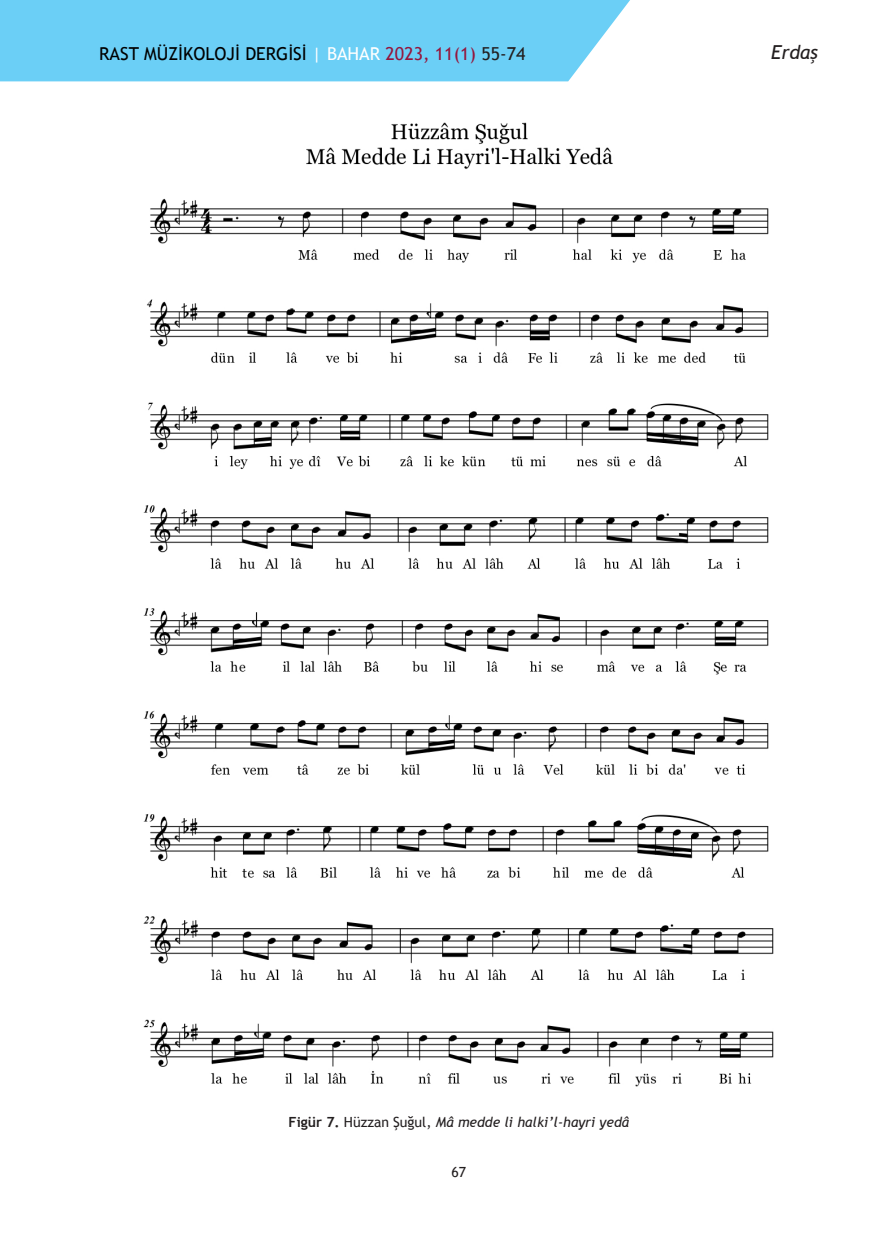
<style>
.page{position:relative;width:893px;height:1241px;background:#fff}
.page>*{position:absolute;margin:0;border:0;box-sizing:border-box;transform-origin:0 0}
.t1{font:italic 19.25px "Trebuchet MS";color:#231f20}
.t2{font:17.85px "Trebuchet MS";color:#000}
.Örnek{font:italic 14px "Trebuchet MS";color:#231f20}
.t3{font:14px "Trebuchet MS";color:#231f20}
.s1{color:#fff}
.s2{color:#94163d}
.s3{color:#231f20}
.s4{font-weight:700;font-style:normal}
.s5{font-style:normal}
</style>
<div class="page">
<div style="left:0;top:0;width:630px;height:81px;background:#6bcff6"></div>
<img style="left:143px;top:122px;width:626px;height:756px">
<img style="left:143px;top:916px;width:631px;height:171px">
<p class="t2" style="left:99px;top:43px;width:428px">RAST MÜZİKOLOJİ DERGİSİ <span class="s1">| BAHAR</span> <span class="s2">2023, 11(1)</span> <span class="s3">55-74</span></p>
<h1 class="t1" style="left:771px;top:41px;width:48px">Erdaş</h1>
<p class="Örnek" style="left:288px;top:1113px;width:342px"><span class="s4">Figür 7.</span> <span class="s5">Hüzzan Şuğul,</span> Mâ medde li halki’l-hayri yedâ</p>
<p class="t3" style="left:452px;top:1163px;width:16px">67</p>
</div>
